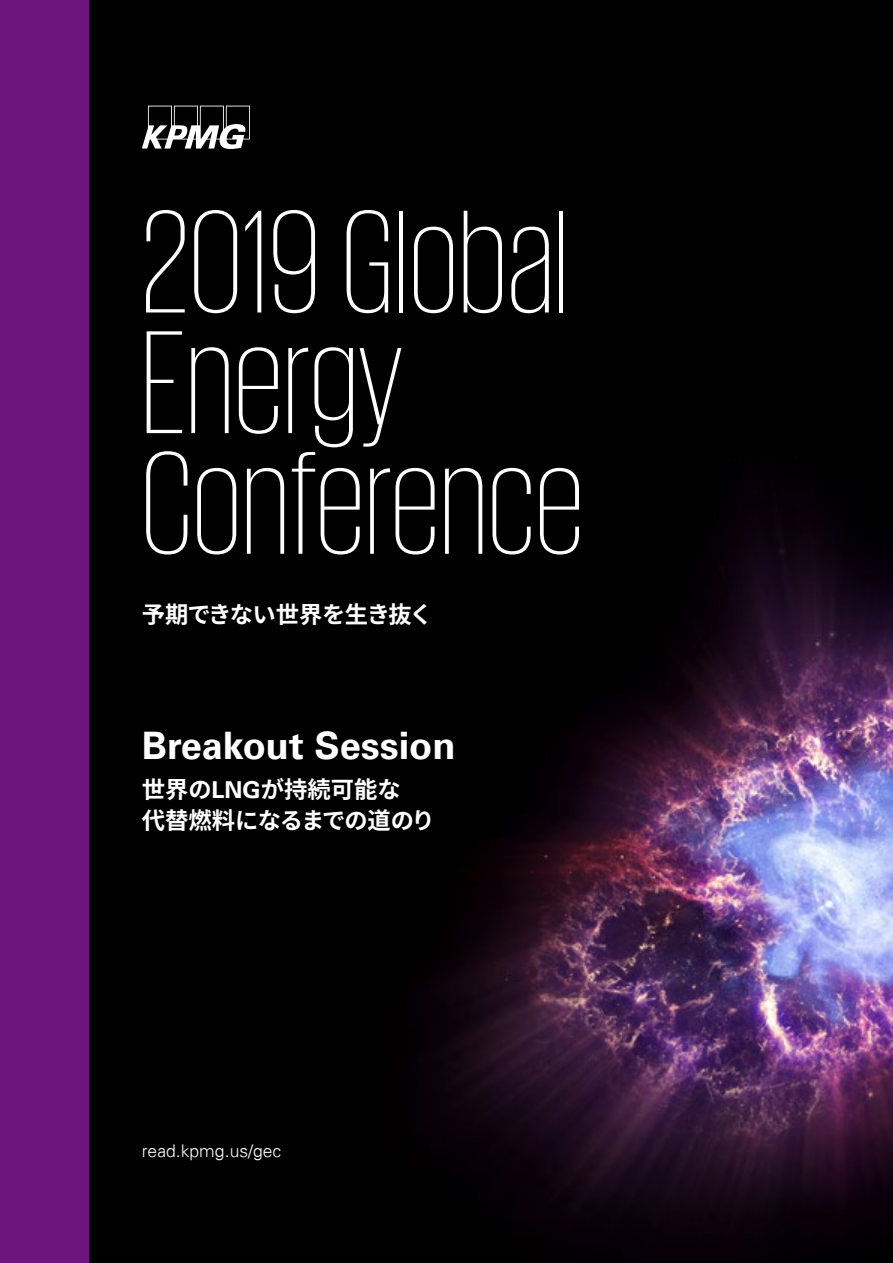
<style>
.page{position:relative;width:893px;height:1263px;background:#fff}
.page>*{position:absolute;margin:0;border:0;box-sizing:border-box;transform-origin:0 0}
.t1{font:200 150.15px/120.6px "KPMG";letter-spacing:.01em;color:#fff}
.t2{font:700 37.95px "Universfor KPMG";color:#fff}
.t3{font:700 23.4px/30.6px "Noto Sans CJ Kjp";letter-spacing:-.01em;color:#fff}
.t4{font:700 23.4px "Noto Sans CJ Kjp";letter-spacing:-.04em;color:#fff}
.t5{font:300 17.55px "Univers 45";color:#fff}
.s1{font-family:"Universfor KPMG"}
</style>
<div class="page">
<img style="left:89px;top:0;width:804px;height:1263px">
<div style="left:0;top:0;width:89px;height:1263px;background:#6e147f"></div>
<svg style="left:142px;top:106px;width:108px;height:43px"></svg>
<p class="t1" style="left:142px;top:198px;width:443px">2019 Global<br>Energy<br>Conference</p>
<p class="t4" style="left:142px;top:601px;width:293px">予期できない世界を生き抜く</p>
<p class="t2" style="left:142px;top:723px;width:315px">Breakout Session</p>
<p class="t3" style="left:142px;top:775px;width:295px">世界の<span class="s1">LNG</span>が持続可能な<br>代替燃料になるまでの道のり</p>
<p class="t5" style="left:142px;top:1140px;width:141px">read.kpmg.us/gec</p>
</div>
